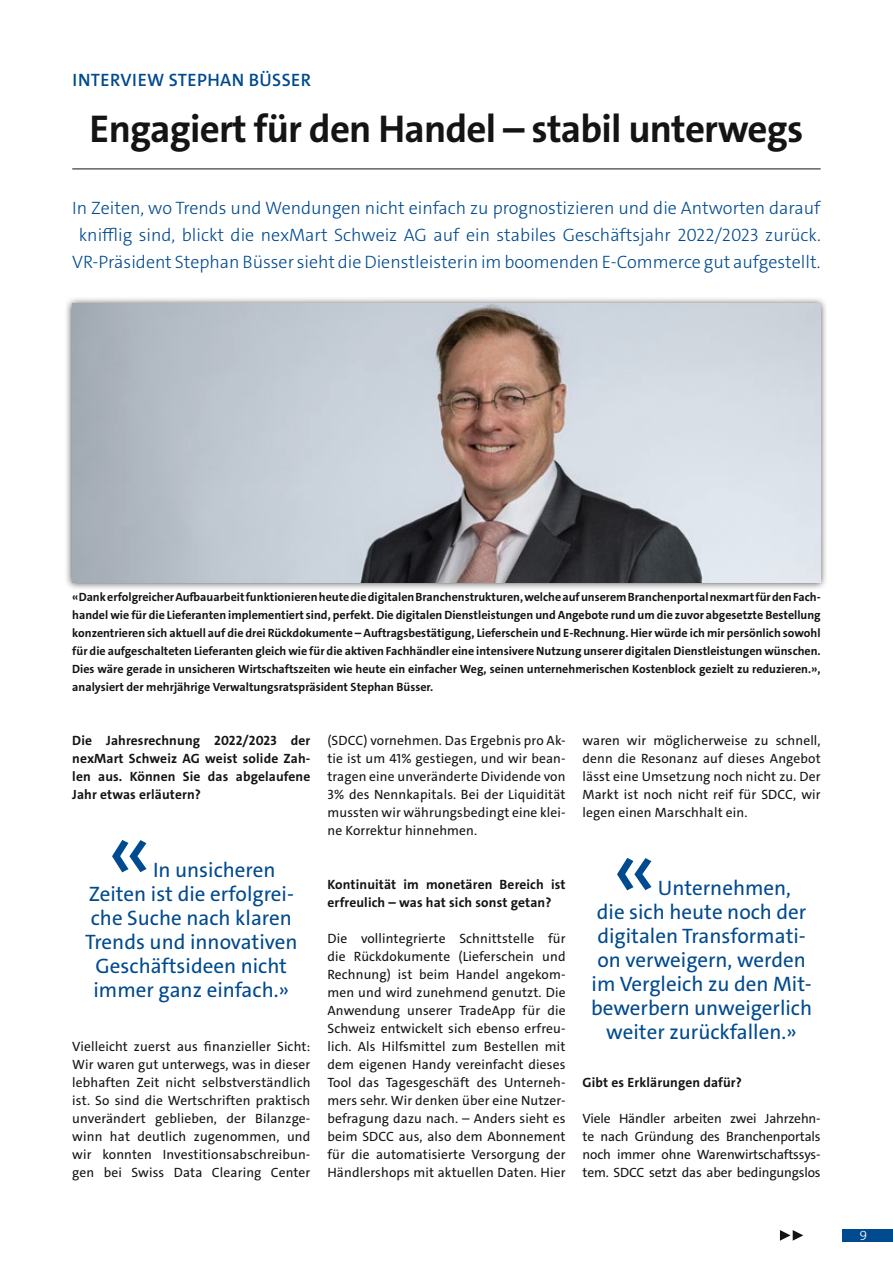
<style>
.page{position:relative;width:893px;height:1263px;background:#fff}
.page>*{position:absolute;margin:0;border:0;box-sizing:border-box;transform-origin:0 0}
.t1{font:90px "The Sans C4 s";color:#004a8f}
.t2{font:700 39px "The Sans C4 s";letter-spacing:-.02em;color:#131413}
.t3{font:21px "The Sans C4 s";color:#004a8f}
.t4{font:300 18px/27px "The Sans C4 s";color:#004a8f;text-align:center}
.t5{font:600 18px "The Sans C4 s";letter-spacing:.025em;color:#004a8f}
.t6{font:13.5px/18px "The Sans C4 s";letter-spacing:.01em;color:#131413;text-align:justify}
.t7{font:700 13.5px/18px "The Sans C4 s";letter-spacing:.01em;color:#131413;text-align:justify}
.t8{font:300 13.5px "The Sans C4 s";color:#fff}
.t9{font:700 12px/18px "The Sans C4 s";color:#131413;text-align:justify}
</style>
<div class="page">
<div style="left:842px;top:1229px;width:51px;height:13px;background:#004a8f"></div>
<hr style="left:72px;top:169px;width:749px;height:1px;background:#131413">
<svg style="left:780px;top:1230px;width:23px;height:11px"></svg>
<div style="left:65px;top:296px;width:763px;height:294px;background:#131413;opacity:.75"></div>
<img style="left:72px;top:304px;width:749px;height:279px">
<h3 class="t5" style="left:72px;top:68px;width:240px">INTERVIEW STEPHAN BÜSSER</h3>
<h2 class="t2" style="left:90px;top:103px;width:715px">Engagiert für den Handel – stabil unterwegs</h2>
<p class="t4" style="left:72px;top:194px;width:750px">In Zeiten, wo Trends und Wendungen nicht einfach zu prognostizieren und die Antworten darauf knifflig sind, blickt die nexMart Schweiz AG auf ein stabiles Geschäftsjahr 2022/2023 zurück.<br>VR-Präsident Stephan Büsser sieht die Dienstleisterin im boomenden E-Commerce gut aufgestellt.</p>
<p class="t9" style="left:72px;top:588px;width:750px">«Dank erfolgreicher Aufbauarbeit funktionieren heute die digitalen Branchenstrukturen, welche auf unserem Branchenportal nexmart für den Fach&shy;handel wie für die Lieferanten implementiert sind, perfekt. Die digitalen Dienstleistungen und Angebote rund um die zuvor abgesetzte Bestellung konzentrieren sich aktuell auf die drei Rückdokumente – Auftragsbestätigung, Lieferschein und E-Rechnung. Hier würde ich mir persönlich sowohl für die aufgeschalteten Lieferanten gleich wie für die aktiven Fachhändler eine intensivere Nutzung unserer digitalen Dienstleistungen wünschen.<br>Dies wäre gerade in unsicheren Wirtschaftszeiten wie heute ein einfacher Weg, seinen unternehmerischen Kostenblock gezielt zu reduzieren.», analysiert der mehrjährige Verwaltungsratspräsident Stephan Büsser.</p>
<p class="t7" style="left:72px;top:731px;width:240px">Die Jahresrechnung 2022/2023 der nexMart Schweiz AG weist solide Zah&shy;len aus. Können Sie das abgelaufene Jahr etwas erläutern?</p>
<h1 class="t1" style="left:107px;top:794px;width:47px">«</h1>
<h3 class="t3" style="left:153px;top:856px;width:124px">In unsicheren</h3>
<h3 class="t3" style="left:89px;top:880px;width:207px">Zeiten ist die erfolgrei-</h3>
<h3 class="t3" style="left:91px;top:904px;width:203px">che Suche nach klaren</h3>
<h3 class="t3" style="left:85px;top:928px;width:214px">Trends und innovativen</h3>
<h3 class="t3" style="left:96px;top:952px;width:193px">Geschäftsideen nicht</h3>
<h3 class="t3" style="left:93px;top:976px;width:197px">immer ganz einfach.»</h3>
<p class="t6" style="left:72px;top:1037px;width:240px">Vielleicht zuerst aus finanzieller Sicht:<br>Wir waren gut unterwegs, was in dieser lebhaften Zeit nicht selbstverständlich ist. So sind die Wertschriften praktisch unverändert geblieben, der Bilanzge&shy;winn hat deutlich zugenommen, und wir konnten Investitionsabschreibun&shy;gen bei Swiss Data Clearing Center</p>
<p class="t6" style="left:327px;top:731px;width:240px">(SDCC) vornehmen. Das Ergebnis pro Ak&shy;tie ist um 41% gestiegen, und wir bean&shy;tragen eine unveränderte Dividende von 3% des Nennkapitals. Bei der Liquidität mussten wir währungsbedingt eine klei&shy;ne Korrektur hinnehmen.</p>
<p class="t7" style="left:327px;top:875px;width:240px">Kontinuität im monetären Bereich ist erfreulich – was hat sich sonst getan?</p>
<p class="t6" style="left:327px;top:929px;width:240px">Die vollintegrierte Schnittstelle für die Rückdokumente (Lieferschein und Rechnung) ist beim Handel angekom&shy;men und wird zunehmend genutzt. Die Anwendung unserer TradeApp für die Schweiz entwickelt sich ebenso erfreu&shy;lich. Als Hilfsmittel zum Bestellen mit dem eigenen Handy vereinfacht dieses Tool das Tagesgeschäft des Unterneh&shy;mers sehr. Wir denken über eine Nutzer&shy;befragung dazu nach. – Anders sieht es beim SDCC aus, also dem Abonnement für die automatisierte Versorgung der Händlershops mit aktuellen Daten. Hier</p>
<p class="t6" style="left:583px;top:731px;width:240px">waren wir möglicherweise zu schnell, denn die Resonanz auf dieses Angebot lässt eine Umsetzung noch nicht zu. Der Markt ist noch nicht reif für SDCC, wir legen einen Marschhalt ein.</p>
<h1 class="t1" style="left:612px;top:812px;width:47px">«</h1>
<h3 class="t3" style="left:658px;top:874px;width:135px">Unternehmen,</h3>
<h3 class="t3" style="left:597px;top:898px;width:211px">die sich heute noch der</h3>
<h3 class="t3" style="left:597px;top:922px;width:210px">digitalen Transformati-</h3>
<h3 class="t3" style="left:597px;top:946px;width:210px">on verweigern, werden</h3>
<h3 class="t3" style="left:591px;top:970px;width:222px">im Vergleich zu den Mit-</h3>
<h3 class="t3" style="left:591px;top:994px;width:223px">bewerbern unweigerlich</h3>
<h3 class="t3" style="left:606px;top:1018px;width:192px">weiter zurückfallen.»</h3>
<p class="t7" style="left:583px;top:1073px;width:161px">Gibt es Erklärungen dafür?</p>
<p class="t6" style="left:583px;top:1109px;width:240px">Viele Händler arbeiten zwei Jahrzehn&shy;te nach Gründung des Branchenportals noch immer ohne Warenwirtschaftssys&shy;tem. SDCC setzt das aber bedingungslos</p>
<p class="t8" style="left:860px;top:1227px;width:9px">9</p>
</div>
